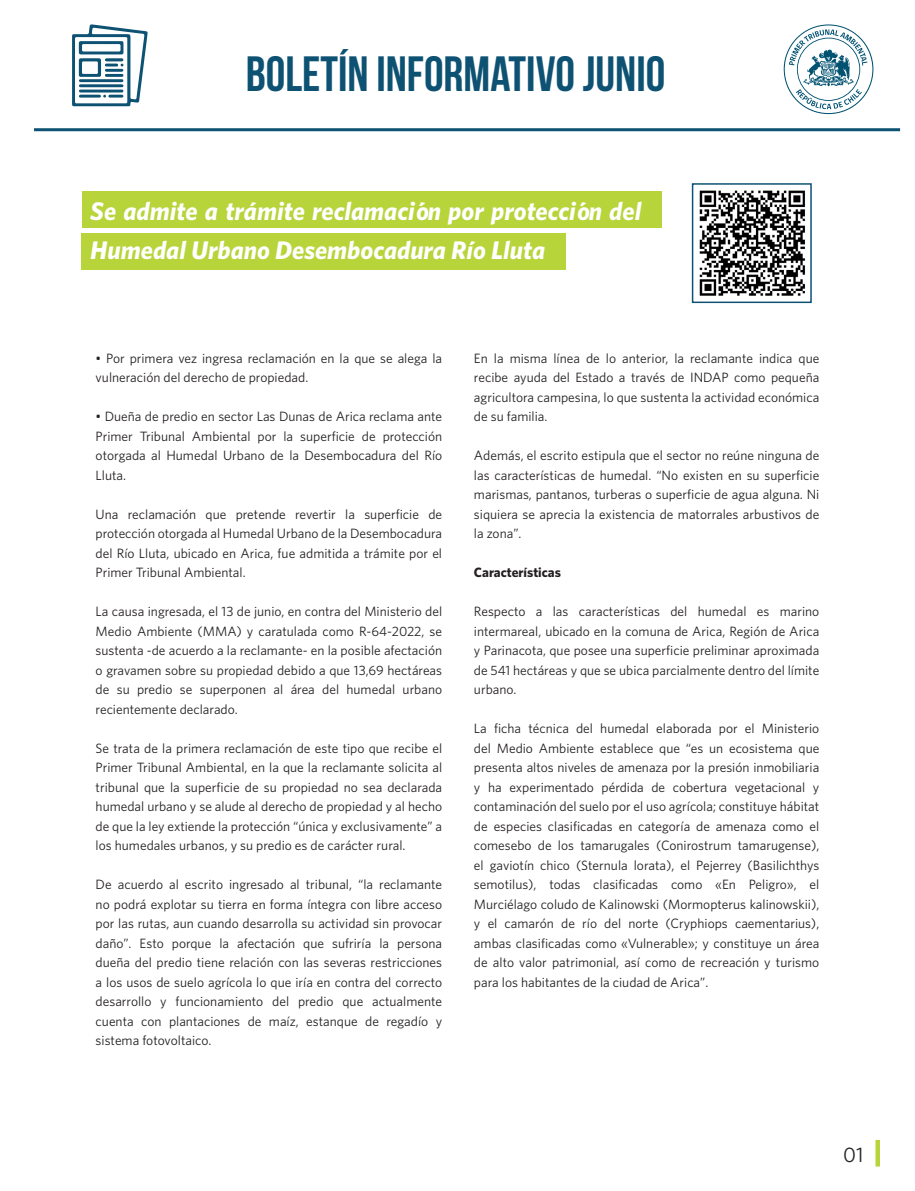
<style>
.page{position:relative;width:915px;height:1191px;background:#fff}
.page>*{position:absolute;margin:0;border:0;box-sizing:border-box;transform-origin:0 0}
.t1{font:700 49.5px "Bebas Neue";color:#0e5273}
.t2{font:italic 700 25.5px/39px "Whitney";color:#fff}
.t3{font:21px "Whitney";color:#231f20}
.t4{font:13.5px/19.5px "Whitney";color:#231f20;text-align:justify}
.t5{font:700 13.5px "Whitney";color:#231f20}
</style>
<div class="page">
<hr style="left:34px;top:128px;width:865px;height:3px;background:#0e5273">
<svg style="left:72px;top:24px;width:76px;height:82px"></svg>
<div style="left:82px;top:192px;width:579px;height:36px;background:#b7d43a"></div>
<div style="left:82px;top:233px;width:484px;height:36px;background:#b7d43a"></div>
<img style="left:699px;top:190px;width:106px;height:106px">
<div style="left:691px;top:183px;width:120px;height:120px;border:2px solid #0e5273"></div>
<svg style="left:783px;top:24px;width:90px;height:90px"></svg>
<svg style="left:875px;top:1140px;width:4px;height:26px"></svg>
<h1 class="t1" style="left:246px;top:47px;width:421px">BOLETÍN INFORMATIVO JUNIO</h1>
<h2 class="t2" style="left:90px;top:191px;width:552px">Se admite a trámite reclamación por protección del<br>Humedal Urbano Desembocadura Río Lluta</h2>
<p class="t4" style="left:96px;top:348px;width:348px">• Por primera vez ingresa reclamación en la que se alega la vulneración del derecho de propiedad.</p>
<p class="t4" style="left:96px;top:406px;width:348px">• Dueña de predio en sector Las Dunas de Arica reclama ante Primer Tribunal Ambiental por la superficie de protección otorgada al Humedal Urbano de la Desembocadura del Río Lluta.</p>
<p class="t4" style="left:96px;top:504px;width:348px">Una reclamación que pretende revertir la superficie de protección otorgada al Humedal Urbano de la Desembocadura del Río Lluta, ubicado en Arica, fue admitida a trámite por el Primer Tribunal Ambiental.</p>
<p class="t4" style="left:96px;top:601px;width:348px">La causa ingresada, el 13 de junio, en contra del Ministerio del Medio Ambiente (MMA) y caratulada como R-64-2022, se sustenta -de acuerdo a la reclamante- en la posible afectación o gravamen sobre su propiedad debido a que 13,69 hectáreas de su predio se superponen al área del humedal urbano recientemente declarado.</p>
<p class="t4" style="left:96px;top:738px;width:348px">Se trata de la primera reclamación de este tipo que recibe el Primer Tribunal Ambiental, en la que la reclamante solicita al tribunal que la superficie de su propiedad no sea declarada humedal urbano y se alude al derecho de propiedad y al hecho de que la ley extiende la protección “única y exclusivamente” a los humedales urbanos, y su predio es de carácter rural.</p>
<p class="t4" style="left:96px;top:874px;width:348px">De acuerdo al escrito ingresado al tribunal, “la reclamante no podrá explotar su tierra en forma íntegra con libre acceso por las rutas, aun cuando desarrolla su actividad sin provocar daño”. Esto porque la afectación que sufriría la persona dueña del predio tiene relación con las severas restricciones a los usos de suelo agrícola lo que iría en contra del correcto desarrollo y funcionamiento del predio que actualmente cuenta con plantaciones de maíz, estanque de regadío y sistema fotovoltaico.</p>
<p class="t4" style="left:474px;top:348px;width:347px">En la misma línea de lo anterior, la reclamante indica que recibe ayuda del Estado a través de INDAP como pequeña agricultora campesina, lo que sustenta la actividad económica de su familia.</p>
<p class="t4" style="left:474px;top:445px;width:347px">Además, el escrito estipula que el sector no reúne ninguna de las características de humedal. “No existen en su superficie marismas, pantanos, turberas o superficie de agua alguna. Ni siquiera se aprecia la existencia de matorrales arbustivos de la zona”.</p>
<p class="t5" style="left:474px;top:564px;width:88px">Características</p>
<p class="t4" style="left:474px;top:601px;width:347px">Respecto a las características del humedal es marino intermareal, ubicado en la comuna de Arica, Región de Arica y Parinacota, que posee una superficie preliminar aproximada de 541 hectáreas y que se ubica parcialmente dentro del límite urbano.</p>
<p class="t4" style="left:474px;top:718px;width:347px">La ficha técnica del humedal elaborada por el Ministerio del Medio Ambiente establece que “es un ecosistema que presenta altos niveles de amenaza por la presión inmobiliaria y ha experimentado pérdida de cobertura vegetacional y contaminación del suelo por el uso agrícola; constituye hábitat de especies clasificadas en categoría de amenaza como el comesebo de los tamarugales (Conirostrum tamarugense), el gaviotín chico (Sternula lorata), el Pejerrey (Basilichthys semotilus), todas clasificadas como «En Peligro», el Murciélago coludo de Kalinowski (Mormopterus kalinowskii), y el camarón de río del norte (Cryphiops caementarius), ambas clasificadas como «Vulnerable»; y constituye un área de alto valor patrimonial, así como de recreación y turismo para los habitantes de la ciudad de Arica”.</p>
<h3 class="t3" style="left:843px;top:1142px;width:22px">01</h3>
</div>
